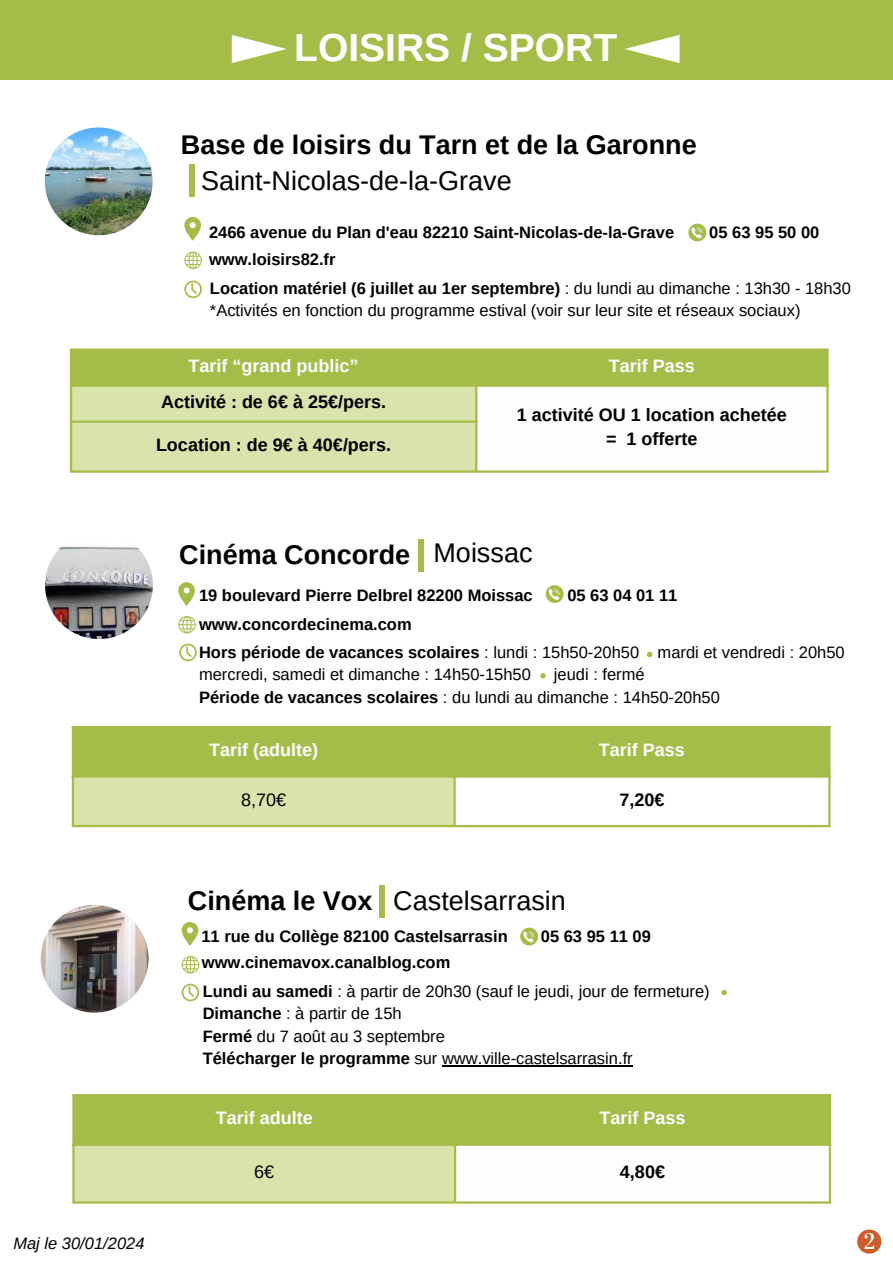
<style>
.page{position:relative;width:893px;height:1264px;background:#fff}
.page>*{position:absolute;margin:0;border:0;box-sizing:border-box;transform-origin:0 0}
.t1{font:700 39px "Arimo";color:#fff}
.t2{font:27px "Arimo";color:#000}
.t3{font:700 27px "Arimo";color:#000}
.t4{font:700 18px/24.8px "Arimo";color:#000;text-align:center}
.t5{font:700 18px "Arimo";color:#fff}
.t6{font:18px "Arimo";color:#000}
.t7{font:16.5px/22.5px "Arimo";color:#000}
.t8{font:700 16.5px "Arimo";color:#000}
.t9{font:italic 16.5px "Arimo";color:#000}
.s1{font-weight:700}
</style>
<div class="page">
<div style="left:0;top:0;width:892px;height:80px;background:#a5bc49"></div>
<div style="left:189px;top:164px;width:6px;height:32px;background:#a5bc49"></div>
<svg style="left:184px;top:217px;width:17px;height:23px"></svg>
<svg style="left:184px;top:280px;width:18px;height:18px"></svg>
<svg style="left:688px;top:223px;width:18px;height:18px"></svg>
<svg style="left:184px;top:251px;width:18px;height:18px"></svg>
<img style="left:45px;top:127px;width:108px;height:108px;border-radius:50%">
<svg style="left:72px;top:351px;width:754px;height:119px;background:#c1d280"></svg>
<div style="left:476px;top:385px;width:351px;height:87px;background:#fffdff"></div>
<hr style="left:70px;top:351px;width:2px;height:119px;background:#a5bc49">
<hr style="left:475px;top:351px;width:2px;height:119px;background:#a5bc49">
<hr style="left:826px;top:351px;width:2px;height:119px;background:#a5bc49">
<hr style="left:70px;top:348px;width:758px;height:3px;background:#a5bc49">
<hr style="left:70px;top:384px;width:758px;height:3px;background:#a5bc49">
<hr style="left:70px;top:420px;width:407px;height:3px;background:#a5bc49">
<hr style="left:70px;top:470px;width:758px;height:2px;background:#a5bc49">
<div style="left:74px;top:728px;width:754px;height:47px;background:#a5bc49"></div>
<div style="left:73px;top:776px;width:382px;height:50px;background:#d8e4ab"></div>
<hr style="left:72px;top:728px;width:2px;height:97px;background:#a5bc49">
<hr style="left:453px;top:728px;width:2px;height:97px;background:#a5bc49">
<hr style="left:828px;top:728px;width:2px;height:97px;background:#a5bc49">
<hr style="left:72px;top:726px;width:758px;height:2px;background:#a5bc49">
<hr style="left:72px;top:775px;width:758px;height:2px;background:#a5bc49">
<hr style="left:72px;top:825px;width:758px;height:2px;background:#a5bc49">
<div style="left:75px;top:1096px;width:753px;height:47px;background:#a5bc49"></div>
<div style="left:73px;top:1144px;width:382px;height:58px;background:#d8e4ab"></div>
<hr style="left:72px;top:1096px;width:3px;height:105px;background:#a5bc49">
<hr style="left:454px;top:1096px;width:2px;height:105px;background:#a5bc49">
<hr style="left:828px;top:1096px;width:3px;height:105px;background:#a5bc49">
<hr style="left:72px;top:1094px;width:759px;height:2px;background:#a5bc49">
<hr style="left:72px;top:1143px;width:759px;height:2px;background:#a5bc49">
<hr style="left:72px;top:1201px;width:759px;height:2px;background:#a5bc49">
<div style="left:418px;top:539px;width:6px;height:32px;background:#a5bc49"></div>
<svg style="left:178px;top:582px;width:17px;height:24px"></svg>
<svg style="left:545px;top:585px;width:18px;height:18px"></svg>
<svg style="left:178px;top:616px;width:18px;height:17px"></svg>
<svg style="left:182px;top:922px;width:16px;height:23px"></svg>
<img style="left:45px;top:531px;width:108px;height:108px;border-radius:50%">
<img style="left:41px;top:904px;width:107px;height:108px;border-radius:50%">
<div style="left:379px;top:885px;width:5px;height:32px;background:#a5bc49"></div>
<svg style="left:232px;top:35px;width:55px;height:28px"></svg>
<svg style="left:625px;top:35px;width:54px;height:28px"></svg>
<svg style="left:179px;top:643px;width:18px;height:18px"></svg>
<svg style="left:647px;top:651px;width:5px;height:6px"></svg>
<svg style="left:520px;top:927px;width:18px;height:18px"></svg>
<svg style="left:182px;top:956px;width:17px;height:17px"></svg>
<svg style="left:182px;top:983px;width:17px;height:18px"></svg>
<hr style="left:442px;top:1065px;width:190px;height:1px;background:#000">
<svg style="left:721px;top:989px;width:5px;height:6px"></svg>
<svg style="left:857px;top:1229px;width:24px;height:24px"></svg>
<svg style="left:540px;top:673px;width:5px;height:5px"></svg>
<h1 class="t1" style="left:294px;top:26px;width:324px">LOISIRS / SPORT</h1>
<h2 class="t3" style="left:181px;top:130px;width:517px">Base de loisirs du Tarn et de la Garonne</h2>
<h2 class="t2" style="left:201px;top:165px;width:312px">Saint-Nicolas-de-la-Grave</h2>
<p class="t8" style="left:209px;top:223px;width:466px">2466 avenue du Plan d'eau 82210 Saint-Nicolas-de-la-Grave</p>
<p class="t8" style="left:209px;top:250px;width:128px">www.loisirs82.fr</p>
<p class="t8" style="left:709px;top:223px;width:112px">05 63 95 50 00</p>
<p class="t7" style="left:210px;top:277px;width:642px"><span class="s1">Location matériel (6 juillet au 1er septembre)</span> : du lundi au dimanche : 13h30 - 18h30 *Activités en fonction du programme estival (voir sur leur site et réseaux sociaux)</p>
<p class="t5" style="left:188px;top:356px;width:171px">Tarif “grand public”</p>
<p class="t5" style="left:608px;top:356px;width:87px">Tarif Pass</p>
<p class="t4" style="left:161px;top:389px;width:226px">Activité : de 6€ à 25€/pers.</p>
<p class="t4" style="left:516px;top:402px;width:271px">1 activité OU 1 location achetée = 1 offerte</p>
<p class="t4" style="left:156px;top:432px;width:236px">Location : de 9€ à 40€/pers.</p>
<p class="t9" style="left:13px;top:1234px;width:133px">Maj le 30/01/2024</p>
<h2 class="t2" style="left:433px;top:537px;width:101px">Moissac</h2>
<p class="t8" style="left:199px;top:586px;width:335px">19 boulevard Pierre Delbrel 82200 Moissac</p>
<p class="t8" style="left:567px;top:586px;width:112px">05 63 04 01 11</p>
<p class="t8" style="left:199px;top:615px;width:214px">www.concordecinema.com</p>
<h2 class="t3" style="left:179px;top:539px;width:232px">Cinéma Concorde</h2>
<p class="t7" style="left:199px;top:640px;width:647px"><span class="s1">Hors période de vacances scolaires</span> : lundi : 15h50-20h50 mardi et vendredi : 20h50 mercredi, samedi et dimanche : 14h50-15h50</p>
<p class="t7" style="left:199px;top:663px;width:522px;text-indent:355px">jeudi : fermé<br><span class="s1">Période de vacances scolaires</span> : du lundi au dimanche : 14h50-20h50</p>
<p class="t5" style="left:209px;top:740px;width:110px">Tarif (adulte)</p>
<p class="t5" style="left:599px;top:740px;width:87px">Tarif Pass</p>
<p class="t6" style="left:241px;top:789px;width:47px">8,70€</p>
<p class="t4" style="left:619px;top:787px;width:47px">7,20€</p>
<h2 class="t2" style="left:188px;top:885px;width:379px"><span class="s1">Cinéma le Vox</span> Castelsarrasin</h2>
<p class="t8" style="left:201px;top:927px;width:308px">11 rue du Collège 82100 Castelsarrasin</p>
<p class="t8" style="left:541px;top:927px;width:112px">05 63 95 11 09</p>
<p class="t8" style="left:202px;top:953px;width:250px">www.cinemavox.canalblog.com</p>
<p class="t7" style="left:203px;top:979px;width:508px"><span class="s1">Lundi au samedi</span> : à partir de 20h30 (sauf le jeudi, jour de fermeture)<br><span class="s1">Dimanche</span> : à partir de 15h<br><span class="s1">Fermé</span> du 7 août au 3 septembre<br><span class="s1">Télécharger le programme</span> sur www.ville-castelsarrasin.fr</p>
<p class="t5" style="left:216px;top:1108px;width:98px">Tarif adulte</p>
<p class="t5" style="left:599px;top:1108px;width:87px">Tarif Pass</p>
<p class="t6" style="left:254px;top:1162px;width:22px">6€</p>
<p class="t4" style="left:620px;top:1159px;width:47px">4,80€</p>
</div>
